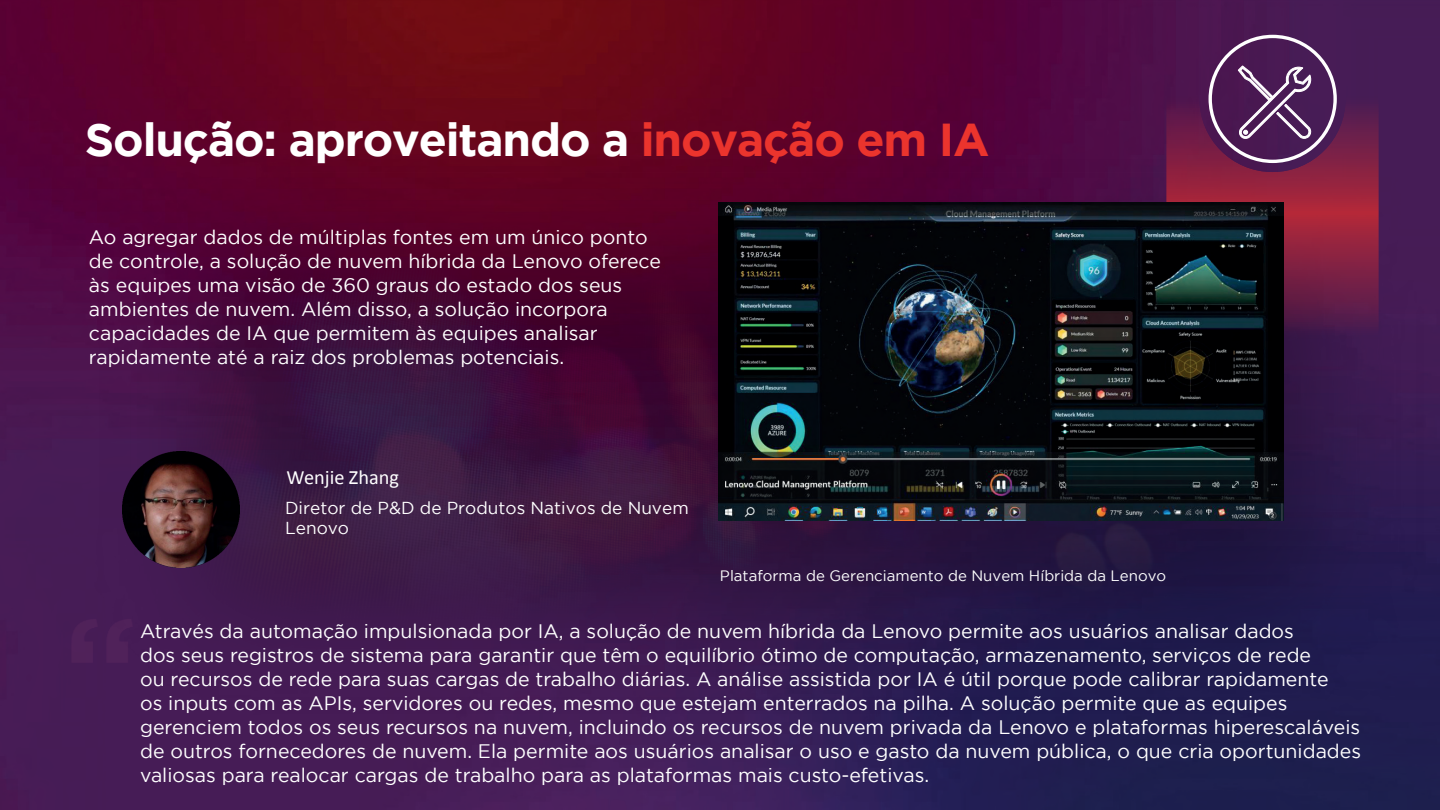
<style>
.page{position:relative;width:1440px;height:810px;background:#fff}
.page>*{position:absolute;margin:0;border:0;box-sizing:border-box;transform-origin:0 0}
.t1{font:700 46.05px "Gotham";letter-spacing:-.025em;color:#fff}
.t2{font:20.4px "Calibri";color:#fff}
.t3{font:19.5px/24px "Gotham";color:#fff}
.t4{font:17.25px/20.7px "Gotham";color:#fff}
.t5{font:15px "Gotham";color:#fff}
.s1{color:#eb342d}
</style>
<div class="page">
<img style="left:0;top:0;width:1440px;height:810px">
<img style="left:81px;top:141px;width:1359px;height:598px">
<img style="left:62px;top:614px;width:79px;height:52px">
<svg style="left:1166px;top:94px;width:213px;height:252px;background:#772248"></svg>
<div style="left:1209px;top:35px;width:128px;height:128px;border:3px solid #fff;border-radius:50%"></div>
<svg style="left:1237px;top:65px;width:75px;height:75px;background:#6d4775"></svg>
<img style="left:718px;top:202px;width:566px;height:318px">
<img style="left:123px;top:451px;width:116px;height:117px">
<h1 class="t1" style="left:85px;top:113px;width:906px">Solução: aproveitando a <span class="s1">inovação em IA</span></h1>
<p class="t3" style="left:89px;top:224px;width:574px">Ao agregar dados de múltiplas fontes em um único ponto de controle, a solução de nuvem híbrida da Lenovo oferece às equipes uma visão de 360 graus do estado dos seus ambientes de nuvem. Além disso, a solução incorpora capacidades de IA que permitem às equipes analisar rapidamente até a raiz dos problemas potenciais.</p>
<p class="t2" style="left:287px;top:463px;width:114px">Wenjie Zhang</p>
<p class="t4" style="left:285px;top:497px;width:405px">Diretor de P&amp;D de Produtos Nativos de Nuvem<br>Lenovo</p>
<p class="t5" style="left:720px;top:567px;width:448px">Plataforma de Gerenciamento de Nuvem Híbrida da Lenovo</p>
<p class="t3" style="left:140px;top:618px;width:1223px">Através da automação impulsionada por IA, a solução de nuvem híbrida da Lenovo permite aos usuários analisar dados<br>dos seus registros de sistema para garantir que têm o equilíbrio ótimo de computação, armazenamento, serviços de rede<br>ou recursos de rede para suas cargas de trabalho diárias. A análise assistida por IA é útil porque pode calibrar rapidamente<br>os inputs com as APIs, servidores ou redes, mesmo que estejam enterrados na pilha. A solução permite que as equipes gerenciem todos os seus recursos na nuvem, incluindo os recursos de nuvem privada da Lenovo e plataformas hiperescaláveis de outros fornecedores de nuvem. Ela permite aos usuários analisar o uso e gasto da nuvem pública, o que cria oportunidades valiosas para realocar cargas de trabalho para as plataformas mais custo-efetivas.</p>
</div>
